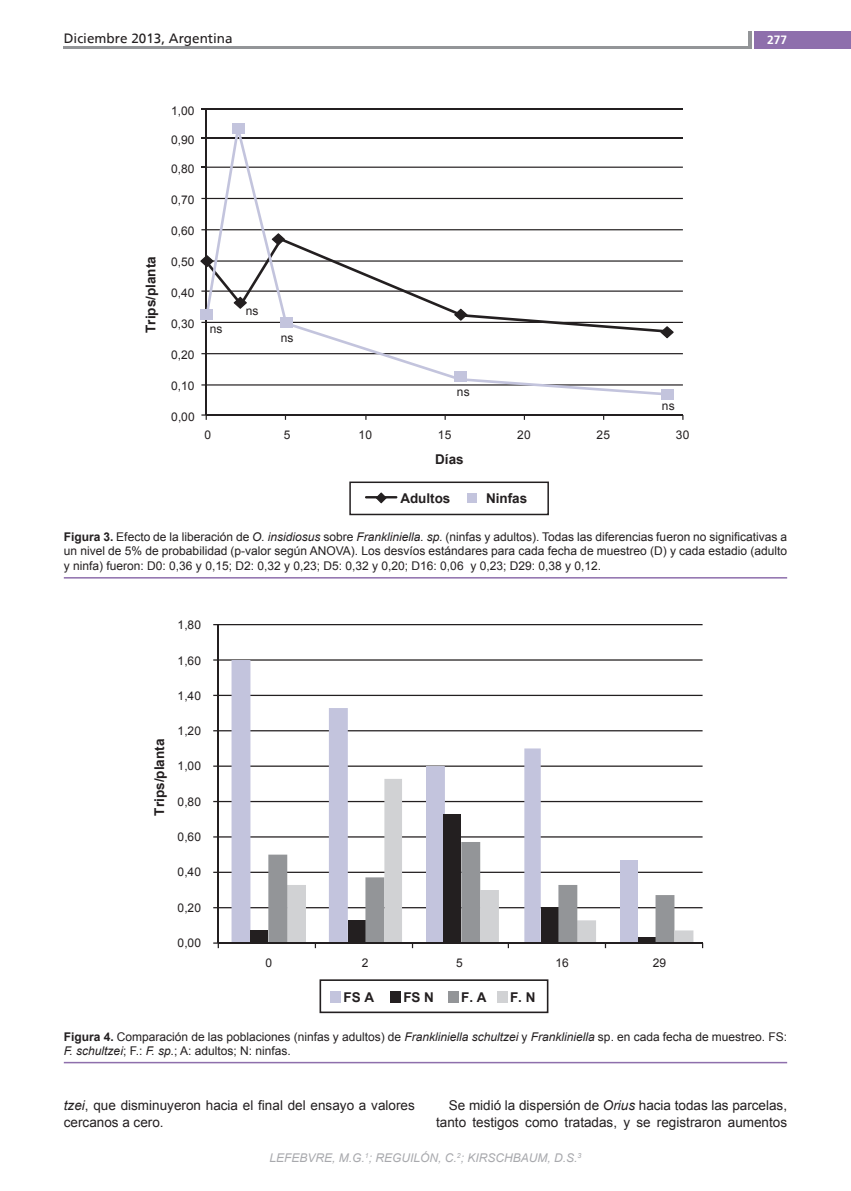
<style>
.page{position:relative;width:851px;height:1191px;background:#fff}
.page>*{position:absolute;margin:0;border:0;box-sizing:border-box;transform-origin:0 0}
.Texto{font:13.5px/17.2px "Arial";color:#231f20}
.t1{font:700 13.5px "Arial";color:#231f20}
.t2{font:13.5px "Frutiger";color:#231f20}
.Tabla-Epig{font:12px/14.4px "Arial";color:#231f20;text-align:justify}
.t3{font:italic 12px "Arial";color:#a8a9ad}
.t4{font:700 12px "Frutiger";color:#fff}
.s1{font-weight:700}
.s2{font-style:italic}
</style>
<div class="page">
<div style="left:754px;top:31px;width:96px;height:17px;background:#8e6fac"></div>
<hr style="left:748px;top:31px;width:4px;height:17px;background:#939598">
<hr style="left:64px;top:46px;width:686px;height:2px;background:#939598">
<hr style="left:64px;top:577px;width:723px;height:1px;background:#8e6fac">
<hr style="left:64px;top:1061px;width:723px;height:2px;background:#8e6fac">
<hr style="left:206px;top:167px;width:476px;height:1px;background:#231f20">
<hr style="left:206px;top:198px;width:476px;height:1px;background:#231f20">
<hr style="left:206px;top:229px;width:476px;height:1px;background:#231f20">
<hr style="left:206px;top:260px;width:476px;height:2px;background:#231f20">
<hr style="left:206px;top:290px;width:476px;height:2px;background:#231f20">
<hr style="left:206px;top:322px;width:476px;height:1px;background:#231f20">
<hr style="left:206px;top:353px;width:476px;height:1px;background:#231f20">
<hr style="left:206px;top:384px;width:476px;height:1px;background:#231f20">
<hr style="left:205px;top:108px;width:2px;height:307px;background:#231f20">
<hr style="left:206px;top:414px;width:476px;height:1px;background:#231f20">
<svg style="left:201px;top:414px;width:6px;height:6px"></svg>
<div style="left:201px;top:309px;width:12px;height:11px;background:#c3c4dd"></div>
<div style="left:661px;top:389px;width:12px;height:11px;background:#c3c4dd"></div>
<hr style="left:206px;top:137px;width:476px;height:1px;background:#231f20">
<hr style="left:206px;top:108px;width:476px;height:1px;background:#231f20">
<hr style="left:365px;top:496px;width:32px;height:2px;background:#231f20">
<svg style="left:376px;top:492px;width:10px;height:11px"></svg>
<div style="left:467px;top:493px;width:10px;height:9px;background:#c3c4dd"></div>
<div style="left:349px;top:481px;width:200px;height:34px;border:2px solid #231f20"></div>
<svg style="left:204px;top:123px;width:467px;height:272px"></svg>
<hr style="left:218px;top:624px;width:484px;height:1px;background:#231f20">
<hr style="left:218px;top:659px;width:484px;height:1px;background:#231f20">
<hr style="left:218px;top:695px;width:484px;height:1px;background:#231f20">
<hr style="left:218px;top:730px;width:484px;height:1px;background:#231f20">
<hr style="left:218px;top:765px;width:484px;height:2px;background:#231f20">
<hr style="left:218px;top:801px;width:484px;height:1px;background:#231f20">
<hr style="left:218px;top:836px;width:484px;height:1px;background:#231f20">
<hr style="left:218px;top:871px;width:484px;height:2px;background:#231f20">
<hr style="left:218px;top:907px;width:484px;height:1px;background:#231f20">
<div style="left:319px;top:979px;width:229px;height:34px;border:2px solid #231f20"></div>
<div style="left:231px;top:660px;width:19px;height:282px;background:#c3c4dd"></div>
<div style="left:329px;top:708px;width:19px;height:234px;background:#c3c4dd"></div>
<div style="left:426px;top:766px;width:19px;height:176px;background:#c3c4dd"></div>
<div style="left:250px;top:929px;width:18px;height:13px;background:#231f20"></div>
<div style="left:348px;top:919px;width:17px;height:23px;background:#231f20"></div>
<div style="left:443px;top:813px;width:18px;height:129px;background:#231f20"></div>
<svg style="left:268px;top:854px;width:38px;height:88px"></svg>
<svg style="left:365px;top:779px;width:37px;height:163px"></svg>
<hr style="left:218px;top:624px;width:1px;height:319px;background:#231f20">
<hr style="left:218px;top:942px;width:484px;height:1px;background:#231f20">
<svg style="left:461px;top:748px;width:232px;height:200px"></svg>
<svg style="left:213px;top:942px;width:6px;height:6px"></svg>
<div style="left:330px;top:991px;width:10px;height:11px;background:#c3c4dd"></div>
<div style="left:390px;top:991px;width:10px;height:11px;background:#231f20"></div>
<div style="left:448px;top:991px;width:10px;height:11px;background:#939598"></div>
<div style="left:497px;top:991px;width:10px;height:11px;background:#d1d2d4"></div>
<p class="t2" style="left:64px;top:30px;width:170px">Diciembre 2013, Argentina</p>
<p class="t4" style="left:767px;top:32px;width:22px">277</p>
<p class="Tabla-Epig" style="left:171px;top:103px;width:25px">1,00</p>
<p class="Tabla-Epig" style="left:171px;top:132px;width:25px">0,90</p>
<p class="Tabla-Epig" style="left:171px;top:162px;width:25px">0,80</p>
<p class="Tabla-Epig" style="left:171px;top:193px;width:25px">0,70</p>
<p class="t1" style="left:142px;top:333px;width:78px;rotate:-90deg">Trips/planta</p>
<p class="Tabla-Epig" style="left:171px;top:224px;width:25px">0,60</p>
<p class="Tabla-Epig" style="left:171px;top:255px;width:25px">0,50</p>
<p class="Tabla-Epig" style="left:171px;top:286px;width:25px">0,40</p>
<p class="Tabla-Epig" style="left:171px;top:317px;width:25px">0,30</p>
<p class="Tabla-Epig" style="left:171px;top:348px;width:25px">0,20</p>
<p class="Tabla-Epig" style="left:171px;top:379px;width:25px">0,10</p>
<p class="Tabla-Epig" style="left:171px;top:409px;width:25px">0,00</p>
<p class="Tabla-Epig" style="left:210px;top:322px;width:14px">ns</p>
<p class="Tabla-Epig" style="left:246px;top:304px;width:14px">ns</p>
<p class="Tabla-Epig" style="left:281px;top:331px;width:14px">ns</p>
<p class="Tabla-Epig" style="left:457px;top:385px;width:14px">ns</p>
<p class="Tabla-Epig" style="left:661px;top:399px;width:14px">ns</p>
<p class="Tabla-Epig" style="left:204px;top:427px;width:8px">0</p>
<p class="Tabla-Epig" style="left:284px;top:427px;width:8px">5</p>
<p class="Tabla-Epig" style="left:358px;top:427px;width:15px">10</p>
<p class="Tabla-Epig" style="left:437px;top:427px;width:15px">15</p>
<p class="Tabla-Epig" style="left:517px;top:427px;width:15px">20</p>
<p class="Tabla-Epig" style="left:596px;top:427px;width:15px">25</p>
<p class="Tabla-Epig" style="left:675px;top:427px;width:15px">30</p>
<p class="t1" style="left:435px;top:450px;width:30px">Días</p>
<p class="t1" style="left:400px;top:489px;width:52px">Adultos</p>
<p class="t1" style="left:486px;top:489px;width:43px">Ninfas</p>
<p class="Tabla-Epig" style="left:64px;top:529px;width:724px"><span class="s1">Figura 3.</span> Efecto de la liberación de <span class="s2">O. insidiosus</span> sobre <span class="s2">Frankliniella. sp.</span> (ninfas y adultos). Todas las diferencias fueron no significativas a un nivel de 5% de probabilidad (p-valor según ANOVA). Los desvíos estándares para cada fecha de muestreo (D) y cada estadio (adulto y ninfa) fueron: D0: 0,36 y 0,15; D2: 0,32 y 0,23; D5: 0,32 y 0,20; D16: 0,06 y 0,23; D29: 0,38 y 0,12.</p>
<p class="Tabla-Epig" style="left:177px;top:618px;width:25px">1,80</p>
<p class="Tabla-Epig" style="left:177px;top:653px;width:25px">1,60</p>
<p class="Tabla-Epig" style="left:177px;top:688px;width:25px">1,40</p>
<p class="t1" style="left:150px;top:815px;width:78px;rotate:-90deg">Trips/planta</p>
<p class="Tabla-Epig" style="left:177px;top:724px;width:25px">1,20</p>
<p class="Tabla-Epig" style="left:177px;top:759px;width:25px">1,00</p>
<p class="Tabla-Epig" style="left:177px;top:794px;width:25px">0,80</p>
<p class="Tabla-Epig" style="left:177px;top:829px;width:25px">0,60</p>
<p class="Tabla-Epig" style="left:177px;top:865px;width:25px">0,40</p>
<p class="Tabla-Epig" style="left:177px;top:900px;width:25px">0,20</p>
<p class="Tabla-Epig" style="left:177px;top:935px;width:25px">0,00</p>
<p class="Tabla-Epig" style="left:265px;top:955px;width:8px">0</p>
<p class="Tabla-Epig" style="left:362px;top:955px;width:8px">2</p>
<p class="Tabla-Epig" style="left:456px;top:955px;width:8px">5</p>
<p class="Tabla-Epig" style="left:555px;top:955px;width:15px">16</p>
<p class="Tabla-Epig" style="left:652px;top:955px;width:15px">29</p>
<p class="t1" style="left:343px;top:988px;width:32px">FS A</p>
<p class="t1" style="left:403px;top:988px;width:32px">FS N</p>
<p class="t1" style="left:461px;top:988px;width:27px">F. A</p>
<p class="t1" style="left:510px;top:988px;width:27px">F. N</p>
<p class="Tabla-Epig" style="left:64px;top:1029px;width:724px"><span class="s1">Figura 4.</span> Comparación de las poblaciones (ninfas y adultos) de <span class="s2">Frankliniella schultzei</span> y <span class="s2">Frankliniella</span> sp. en cada fecha de muestreo. FS:<br><span class="s2">F. schultzei</span>; F.: <span class="s2">F. sp.</span>; A: adultos; N: ninfas.</p>
<p class="Texto" style="left:64px;top:1096px;width:352px"><span class="s2">tzei</span>, que disminuyeron hacia el final del ensayo a valores cercanos a cero.</p>
<p class="Texto" style="left:436px;top:1096px;width:352px;text-align:right">Se midió la dispersión de <span class="s2">Orius</span> hacia todas las parcelas, tanto testigos como tratadas, y se registraron aumentos</p>
<p class="t3" style="left:269px;top:1150px;width:313px">LEFEBVRE, M.G.<sup>1</sup>; REGUILÓN, C.<sup>2</sup>; KIRSCHBAUM, D.S.<sup>3</sup></p>
</div>
